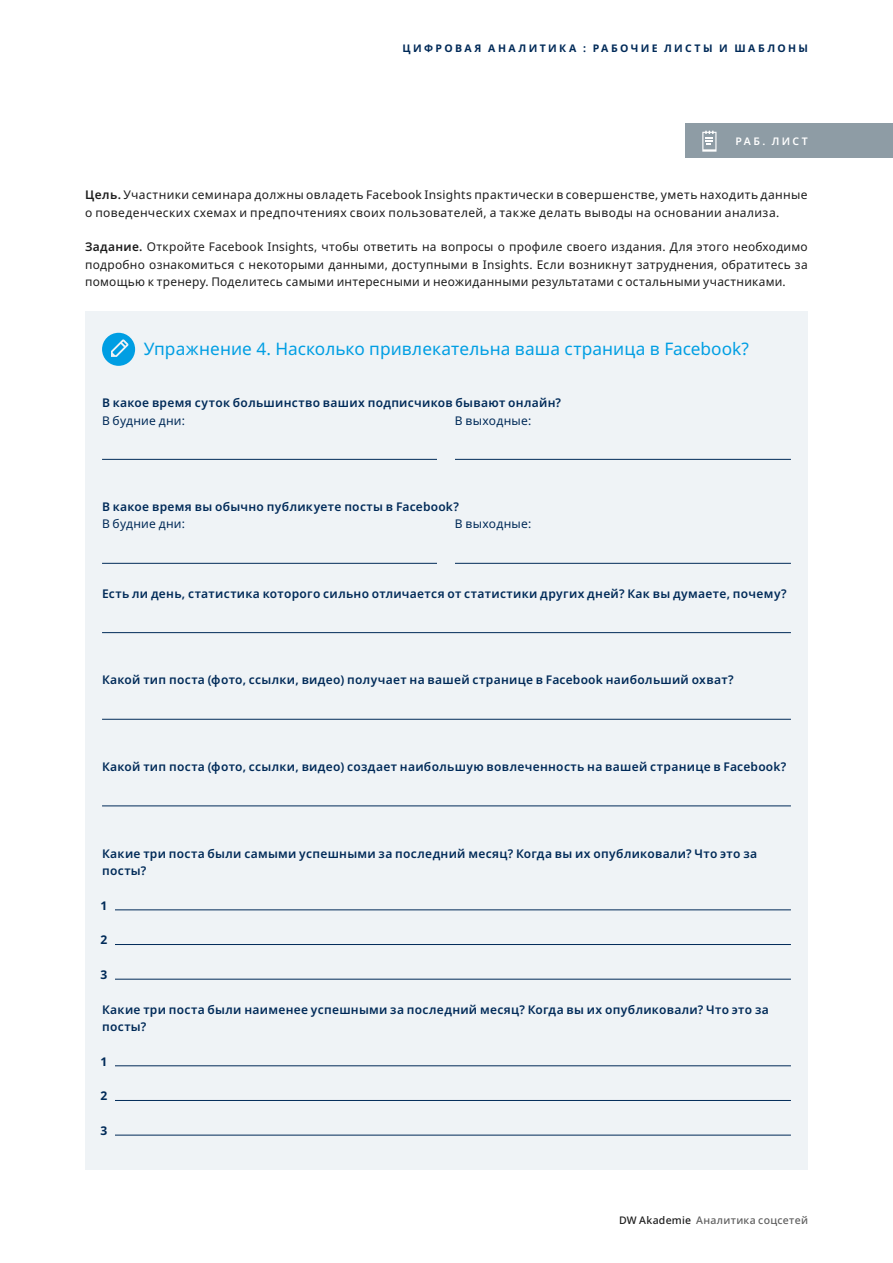
<style>
.page{position:relative;width:893px;height:1263px;background:#fff}
.page>*{position:absolute;margin:0;border:0;box-sizing:border-box;transform-origin:0 0}
.t1{font:17.25px "Noto Sans";color:#009ee3}
.t2{font:600 12px/17.4px "Noto Sans";letter-spacing:.025em;color:#002a58}
.t3{font:12px/17.4px "Noto Sans";letter-spacing:.03em;color:#1c1c1c}
.t4{font:12px "Noto Sans";letter-spacing:.02em;color:#002a58}
.t5{font:700 12px "Noto Sans";color:#002a58}
.t6{font:700 10.5px "Noto Sans";letter-spacing:.225em;color:#002a58}
.t7{font:500 10.5px "Noto Sans";letter-spacing:.025em;color:#5e5e5e}
.t8{font:600 10.5px "Noto Sans";letter-spacing:.22em;color:#fff}
.s1{font-weight:600}
.s2{color:#1c1c1c}
</style>
<div class="page">
<div style="left:686px;top:123px;width:207px;height:35px;background:#8e9ca5"></div>
<svg style="left:702px;top:131px;width:14px;height:21px"></svg>
<div style="left:85px;top:311px;width:723px;height:858px;background:#eff3f6"></div>
<hr style="left:102px;top:459px;width:689px;height:1px;background:#002a58">
<hr style="left:102px;top:563px;width:689px;height:1px;background:#002a58">
<hr style="left:102px;top:632px;width:689px;height:1px;background:#002a58">
<hr style="left:102px;top:719px;width:689px;height:1px;background:#002a58">
<hr style="left:102px;top:806px;width:689px;height:1px;background:#002a58">
<hr style="left:102px;top:909px;width:689px;height:1px;background:#002a58">
<hr style="left:102px;top:944px;width:689px;height:1px;background:#002a58">
<hr style="left:102px;top:979px;width:689px;height:1px;background:#002a58">
<hr style="left:102px;top:1065px;width:689px;height:1px;background:#002a58">
<hr style="left:102px;top:1100px;width:689px;height:1px;background:#002a58">
<hr style="left:102px;top:1135px;width:689px;height:1px;background:#002a58">
<svg style="left:102px;top:333px;width:33px;height:33px"></svg>
<div style="left:100px;top:891px;width:15px;height:95px;background:#eff3f6"></div>
<div style="left:100px;top:1055px;width:15px;height:94px;background:#eff3f6"></div>
<div style="left:438px;top:434px;width:17px;height:42px;background:#eff3f6"></div>
<div style="left:438px;top:537px;width:17px;height:43px;background:#eff3f6"></div>
<p class="t6" style="left:403px;top:41px;width:407px">ЦИФРОВАЯ АНАЛИТИКА : РАБОЧИЕ ЛИСТЫ И ШАБЛОНЫ</p>
<p class="t8" style="left:735px;top:134px;width:74px">РАБ . ЛИСТ</p>
<p class="t3" style="left:85px;top:186px;width:724px"><span class="s1">Цель.</span> Участники семинара должны овладеть Facebook Insights практически в совершенстве, уметь находить данные о поведенческих схемах и предпочтениях своих пользователей, а также делать выводы на основании анализа.</p>
<p class="t3" style="left:85px;top:238px;width:724px;text-align:justify"><span class="s1">Задание.</span> Откройте Facebook Insights, чтобы ответить на вопросы о профиле своего издания. Для этого необходимо подробно ознакомиться с некоторыми данными, доступными в Insights. Если возникнут затруднения, обратитесь за помощью к тренеру. Поделитесь самыми интересными и неожиданными результатами с остальными участниками.</p>
<h1 class="t1" style="left:144px;top:337px;width:607px">Упражнение 4. Насколько привлекательна ваша страница в Facebook?</h1>
<p class="t2" style="left:102px;top:394px;width:460px">В какое время суток большинство ваших подписчиков бывают онлайн?</p>
<p class="t4" style="left:102px;top:412px;width:84px">В будние дни:</p>
<p class="t4" style="left:455px;top:412px;width:78px">В выходные:</p>
<p class="t2" style="left:102px;top:498px;width:358px">В какое время вы обычно публикуете посты в Facebook?</p>
<p class="t4" style="left:102px;top:516px;width:84px">В будние дни:</p>
<p class="t4" style="left:455px;top:516px;width:78px">В выходные:</p>
<p class="t2" style="left:102px;top:585px;width:686px">Есть ли день, статистика которого сильно отличается от статистики других дней? Как вы думаете, почему?</p>
<p class="t2" style="left:102px;top:672px;width:633px">Какой тип поста (фото, ссылки, видео) получает на вашей странице в Facebook наибольший охват?</p>
<p class="t2" style="left:102px;top:758px;width:686px">Какой тип поста (фото, ссылки, видео) создает наибольшую вовлеченность на вашей странице в Facebook?</p>
<p class="t2" style="left:102px;top:845px;width:657px">Какие три поста были самыми успешными за последний месяц? Когда вы их опубликовали? Что это за посты?</p>
<p class="t5" style="left:100px;top:897px;width:8px">1</p>
<p class="t5" style="left:100px;top:931px;width:8px">2</p>
<p class="t5" style="left:100px;top:966px;width:8px">3</p>
<p class="t2" style="left:102px;top:1001px;width:668px">Какие три поста были наименее успешными за последний месяц? Когда вы их опубликовали? Что это за посты?</p>
<p class="t5" style="left:100px;top:1053px;width:8px">1</p>
<p class="t5" style="left:100px;top:1087px;width:8px">2</p>
<p class="t5" style="left:100px;top:1122px;width:8px">3</p>
<p class="t7" style="left:619px;top:1213px;width:191px"><span class="s2">DW Akademie</span> Аналитика соцсетей</p>
</div>
